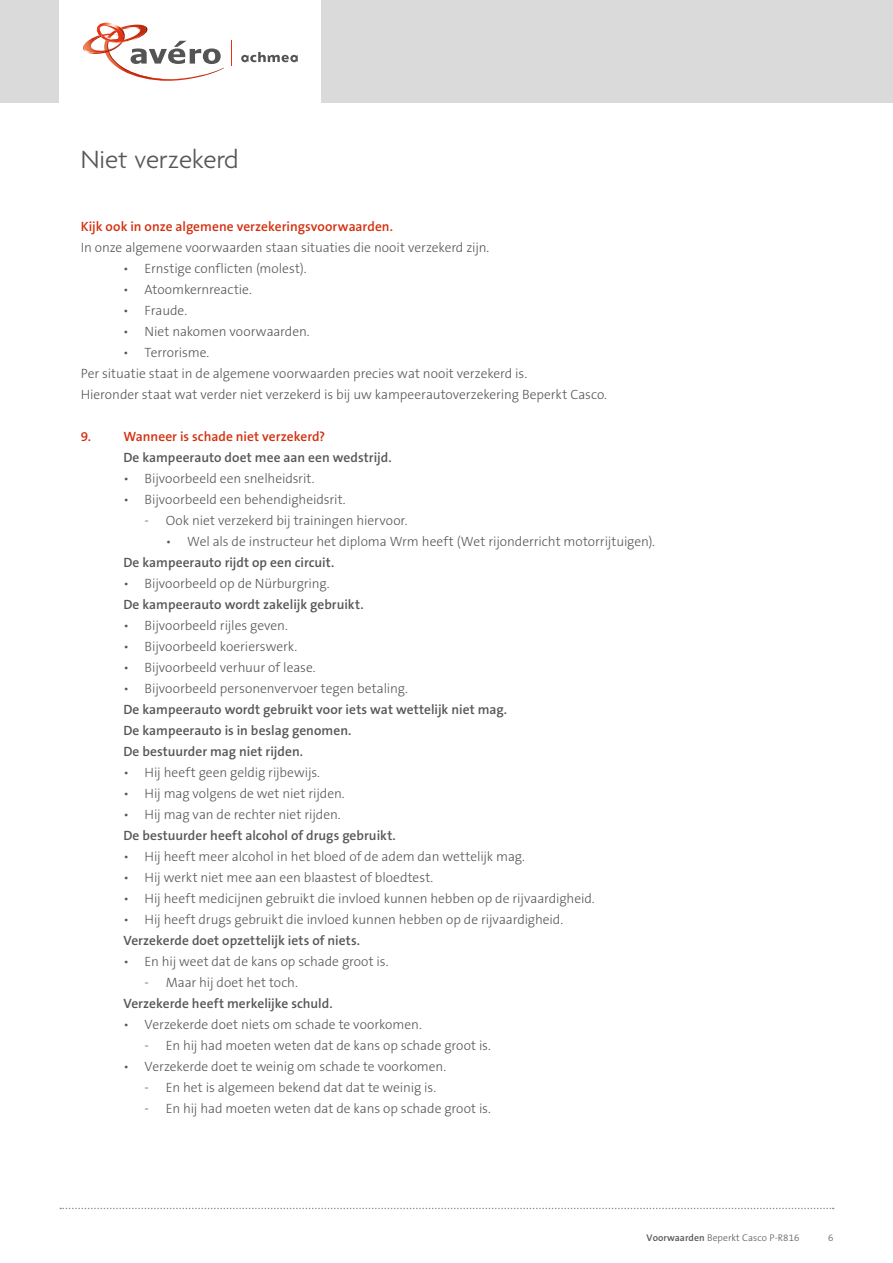
<style>
.page{position:relative;width:893px;height:1263px;background:#fff}
.page>*{position:absolute;margin:0;border:0;box-sizing:border-box;transform-origin:0 0}
.t1{font:300 27px "Agenda";color:#575756}
.t2{font:300 13.5px/21px "The Sans B3";letter-spacing:-.005em;color:#575756}
.t3{font:600 13.5px/21px "The Sans B6";color:#575756}
.t4{font:600 13.5px "The Sans B6";color:#d4300f}
.t5{font:300 9.75px "The Sans B3";letter-spacing:.005em;color:#575756}
.s1{font-family:"The Sans B6";font-weight:600}
</style>
<div class="page">
<div style="left:0;top:0;width:893px;height:103px;background:#dadada"></div>
<div style="left:60px;top:0;width:261px;height:103px;background:#fff"></div>
<svg style="left:241px;top:52px;width:57px;height:10px"></svg>
<svg style="left:83px;top:22px;width:141px;height:59px"></svg>
<svg style="left:231px;top:41px;width:1px;height:25px"></svg>
<svg style="left:60px;top:1208px;width:774px;height:1px"></svg>
<h1 class="t1" style="left:81px;top:145px;width:159px">Niet verzekerd</h1>
<p class="t4" style="left:81px;top:219px;width:314px">Kijk ook in onze algemene verzekeringsvoorwaarden.</p>
<p class="t2" style="left:81px;top:238px;width:410px">In onze algemene voorwaarden staan situaties die nooit verzekerd zijn.</p>
<p class="t2" style="left:123px;top:259px;width:185px">• Ernstige conflicten (molest).</p>
<p class="t2" style="left:123px;top:280px;width:130px">• Atoomkernreactie.</p>
<p class="t2" style="left:123px;top:301px;width:65px">• Fraude.</p>
<p class="t2" style="left:123px;top:322px;width:188px">• Niet nakomen voorwaarden.</p>
<p class="t2" style="left:81px;top:343px;width:528px;text-indent:43px">• Terrorisme.<br>Per situatie staat in de algemene voorwaarden precies wat nooit verzekerd is.<br>Hieronder staat wat verder niet verzekerd is bij uw kampeerautoverzekering Beperkt Casco.</p>
<p class="t4" style="left:81px;top:429px;width:246px">9. Wanneer is schade niet verzekerd?</p>
<p class="t3" style="left:123px;top:448px;width:270px">De kampeerauto doet mee aan een wedstrijd.</p>
<p class="t2" style="left:123px;top:469px;width:193px">• Bijvoorbeeld een snelheidsrit.</p>
<p class="t2" style="left:123px;top:490px;width:224px">• Bijvoorbeeld een behendigheidsrit.</p>
<p class="t2" style="left:145px;top:511px;width:264px">- Ook niet verzekerd bij trainingen hiervoor.</p>
<p class="t2" style="left:166px;top:532px;width:491px">• Wel als de instructeur het diploma Wrm heeft (Wet rijonderricht motorrijtuigen).</p>
<p class="t3" style="left:123px;top:553px;width:213px">De kampeerauto rijdt op een circuit.</p>
<p class="t2" style="left:123px;top:574px;width:208px">• Bijvoorbeeld op de Nürburgring.</p>
<p class="t3" style="left:123px;top:595px;width:242px">De kampeerauto wordt zakelijk gebruikt.</p>
<p class="t2" style="left:123px;top:616px;width:166px">• Bijvoorbeeld rijles geven.</p>
<p class="t2" style="left:123px;top:637px;width:175px">• Bijvoorbeeld koerierswerk.</p>
<p class="t2" style="left:123px;top:658px;width:194px">• Bijvoorbeeld verhuur of lease.</p>
<p class="t2" style="left:123px;top:679px;width:286px">• Bijvoorbeeld personenvervoer tegen betaling.</p>
<p class="t3" style="left:123px;top:700px;width:385px">De kampeerauto wordt gebruikt voor iets wat wettelijk niet mag.<br>De kampeerauto is in beslag genomen.<br>De bestuurder mag niet rijden.</p>
<p class="t2" style="left:123px;top:763px;width:198px">• Hij heeft geen geldig rijbewijs.</p>
<p class="t2" style="left:123px;top:784px;width:223px">• Hij mag volgens de wet niet rijden.</p>
<p class="t2" style="left:123px;top:805px;width:219px">• Hij mag van de rechter niet rijden.</p>
<p class="t3" style="left:123px;top:826px;width:274px">De bestuurder heeft alcohol of drugs gebruikt.</p>
<p class="t2" style="left:123px;top:847px;width:403px">• Hij heeft meer alcohol in het bloed of de adem dan wettelijk mag.</p>
<p class="t2" style="left:123px;top:868px;width:312px">• Hij werkt niet mee aan een blaastest of bloedtest.</p>
<p class="t2" style="left:123px;top:889px;width:473px">• Hij heeft medicijnen gebruikt die invloed kunnen hebben op de rijvaardigheid.</p>
<p class="t2" style="left:123px;top:910px;width:441px">• Hij heeft drugs gebruikt die invloed kunnen hebben op de rijvaardigheid.</p>
<p class="t3" style="left:123px;top:931px;width:238px">Verzekerde doet opzettelijk iets of niets.</p>
<p class="t2" style="left:123px;top:952px;width:267px">• En hij weet dat de kans op schade groot is.</p>
<p class="t2" style="left:145px;top:973px;width:155px">- Maar hij doet het toch.</p>
<p class="t3" style="left:123px;top:994px;width:211px">Verzekerde heeft merkelijke schuld.</p>
<p class="t2" style="left:123px;top:1015px;width:300px">• Verzekerde doet niets om schade te voorkomen.</p>
<p class="t2" style="left:145px;top:1036px;width:348px">- En hij had moeten weten dat de kans op schade groot is.</p>
<p class="t2" style="left:123px;top:1057px;width:324px">• Verzekerde doet te weinig om schade te voorkomen.</p>
<p class="t2" style="left:145px;top:1078px;width:293px">- En het is algemeen bekend dat dat te weinig is.</p>
<p class="t2" style="left:145px;top:1099px;width:348px">- En hij had moeten weten dat de kans op schade groot is.</p>
<p class="t5" style="left:647px;top:1233px;width:154px"><span class="s1">Voorwaarden</span> Beperkt Casco P-R816</p>
<p class="t5" style="left:828px;top:1233px;width:7px">6</p>
</div>
